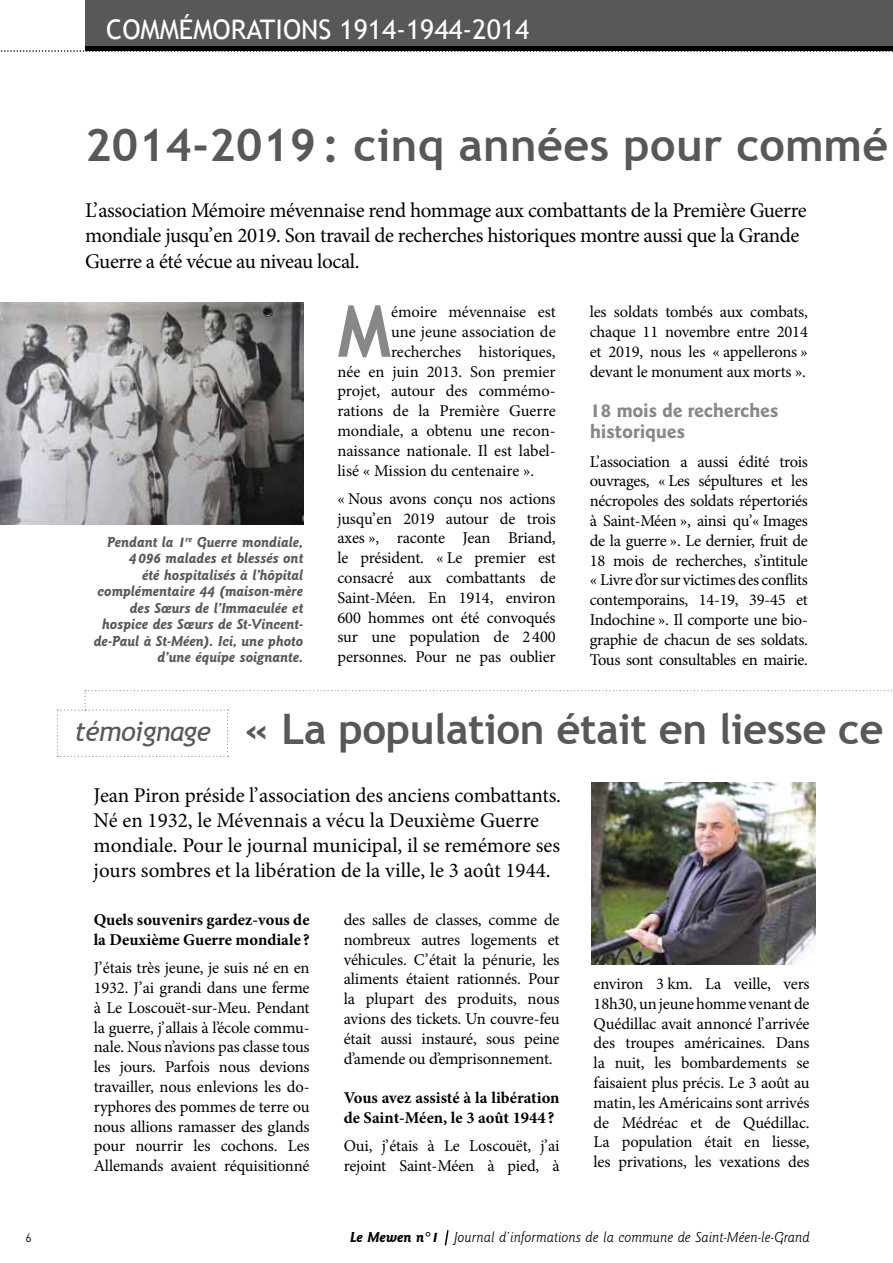
<style>
.page{position:relative;width:893px;height:1263px;background:#fff}
.page>*{position:absolute;margin:0;border:0;box-sizing:border-box;transform-origin:0 0}
.t1{font:700 71.85px "Trebuchet MS";color:#87888a}
.t2{font:700 45px "Trebuchet MS";letter-spacing:.01em;color:#58585a}
.t3{font:700 42px "Trebuchet MS";letter-spacing:-.01em;color:#58585a}
.t4{font:27px "Trebuchet MS";color:#fff}
.t5{font:italic 27px "Trebuchet MS";letter-spacing:-.02em;color:#58585a}
.t6{font:21px/25.2px "Minion Pro";letter-spacing:-.015em;color:#000}
.t7{font:700 19.5px/21px "Goudy Sans IT Cby BT";letter-spacing:-.02em;color:#87888a}
.t8{font:16.5px/19.8px "Minion Pro";letter-spacing:-.01em;color:#000;text-align:justify}
.t9{font:700 16.5px/19.8px "Minion Pro";color:#000}
.t10{font:italic 700 15px/16.5px "Goudy Sans Itc T";color:#58585a;text-align:right}
.t11{font:italic 15px "Goudy Sans Itc T";color:#000}
.t12{font:12px "DIN";color:#000}
.s1{font-weight:700}
</style>
<div class="page">
<div style="left:85px;top:0;width:808px;height:47px;background:#58585a"></div>
<hr style="left:85px;top:47px;width:808px;height:4px;background:#000">
<svg style="left:1px;top:50px;width:892px;height:2px"></svg>
<img style="left:0;top:303px;width:303px;height:221px">
<img style="left:591px;top:783px;width:224px;height:181px">
<svg style="left:57px;top:690px;width:835px;height:67px"></svg>
<svg style="left:444px;top:1230px;width:5px;height:16px"></svg>
<p class="t12" style="left:26px;top:1230px;width:8px">6</p>
<h3 class="t4" style="left:106px;top:14px;width:19px">COMM</h3>
<h3 class="t4" style="left:179px;top:14px;width:33px">ÉMORA</h3>
<h3 class="t4" style="left:260px;top:14px;width:271px">TIONS 1914-1944-2014</h3>
<h2 class="t2" style="left:85px;top:117px;width:805px">2014-2019: cinq années pour commé</h2>
<p class="t6" style="left:85px;top:198px;width:723px">L’association Mémoire mévennaise rend hommage aux combattants de la Première Guerre mondiale jusqu’en 2019. Son travail de recherches historiques montre aussi que la Grande<br>Guerre a été vécue au niveau local.</p>
<p class="t10" style="left:94px;top:534px;width:211px">Pendant la 1<sup>re</sup> Guerre mondiale,<br>4 096 malades et blessés ont<br>été hospitalisés à l’hôpital complémentaire 44 (maison-mère des Sœurs de l’Immaculée et hospice des Sœurs de St-Vincent&shy;de-Paul à St-Méen). Ici, une photo d’une équipe soignante.</p>
<h1 class="t1" style="left:337px;top:286px;width:55px">M</h1>
<p class="t8" style="left:391px;top:302px;width:166px">émoire mévennaise est</p>
<p class="t8" style="left:391px;top:322px;width:166px">une jeune association de</p>
<p class="t8" style="left:391px;top:342px;width:166px">recherches historiques,</p>
<p class="t8" style="left:337px;top:361px;width:220px">née en juin 2013. Son premier</p>
<p class="t8" style="left:337px;top:381px;width:220px">projet, autour des commémo-</p>
<p class="t8" style="left:337px;top:401px;width:220px">rations de la Première Guerre</p>
<p class="t8" style="left:337px;top:421px;width:220px">mondiale, a obtenu une recon-</p>
<p class="t8" style="left:337px;top:441px;width:220px">naissance nationale. Il est label-</p>
<p class="t8" style="left:337px;top:460px;width:198px">lisé « Mission du centenaire ».</p>
<p class="t8" style="left:337px;top:489px;width:220px">« Nous avons conçu nos actions jusqu’en 2019 autour de trois axes », raconte Jean Briand, le président. « Le premier est consacré aux combattants de Saint-Méen. En 1914, environ 600 hommes ont été convoqués sur une population de 2400 personnes. Pour ne pas oublier</p>
<p class="t8" style="left:590px;top:302px;width:220px">les soldats tombés aux combats, chaque 11 novembre entre 2014 et 2019, nous les « appellerons » devant le monument aux morts ».</p>
<p class="t7" style="left:590px;top:400px;width:190px">18 mois de recherches historiques</p>
<p class="t8" style="left:590px;top:451px;width:220px">L’association a aussi édité trois ouvrages, « Les sépultures et les nécropoles des soldats répertoriés à Saint-Méen », ainsi qu’« Images de la guerre ». Le dernier, fruit de 18 mois de recherches, s’intitule « Livre d’or sur victimes des conflits contemporains, 14-19, 39-45 et Indochine ». Il comporte une bio&shy;graphie de chacun de ses soldats.<br>Tous sont consultables en mairie.</p>
<h3 class="t5" style="left:74px;top:716px;width:138px">témoignage</h3>
<h3 class="t3" style="left:245px;top:703px;width:640px">« La population était en liesse ce</h3>
<p class="t6" style="left:94px;top:782px;width:469px">Jean Piron préside l’association des anciens combattants.<br>Né en 1932, le Mévennais a vécu la Deuxième Guerre mondiale. Pour le journal municipal, il se remémore ses jours sombres et la libération de la ville, le 3 août 1944.</p>
<p class="t9" style="left:94px;top:910px;width:217px">Quels souvenirs gardez-vous de la Deuxième Guerre mondiale ?</p>
<p class="t8" style="left:94px;top:958px;width:217px">J’étais très jeune, je suis né en en 1932. J’ai grandi dans une ferme à Le Loscouët-sur-Meu. Pendant la guerre, j’allais à l’école commu&shy;nale. Nous n’avions pas classe tous les jours. Parfois nous devions travailler, nous enlevions les do&shy;ryphores des pommes de terre ou nous allions ramasser des glands pour nourrir les cochons. Les Allemands avaient réquisitionné</p>
<p class="t8" style="left:344px;top:910px;width:217px">des salles de classes, comme de nombreux autres logements et véhicules. C’était la pénurie, les aliments étaient rationnés. Pour la plupart des produits, nous avions des tickets. Un couvre-feu était aussi instauré, sous peine d’amende ou d’emprisonnement.</p>
<p class="t9" style="left:344px;top:1088px;width:217px">Vous avez assisté à la libération de Saint-Méen, le 3 août 1944 ?</p>
<p class="t8" style="left:344px;top:1136px;width:217px">Oui, j’étais à Le Loscouët, j’ai rejoint Saint-Méen à pied, à</p>
<p class="t8" style="left:594px;top:974px;width:217px">environ 3 km. La veille, vers 18h30, un jeune homme venant de Quédillac avait annoncé l’arrivée des troupes américaines. Dans la nuit, les bombardements se faisaient plus précis. Le 3 août au matin, les Américains sont arrivés de Médréac et de Quédillac.<br>La population était en liesse, les privations, les vexations des</p>
<p class="t11" style="left:350px;top:1229px;width:461px"><span class="s1">Le Mewen n°1</span> Journal d’ informations de la commune de Saint-Méen-le-Grand</p>
</div>
